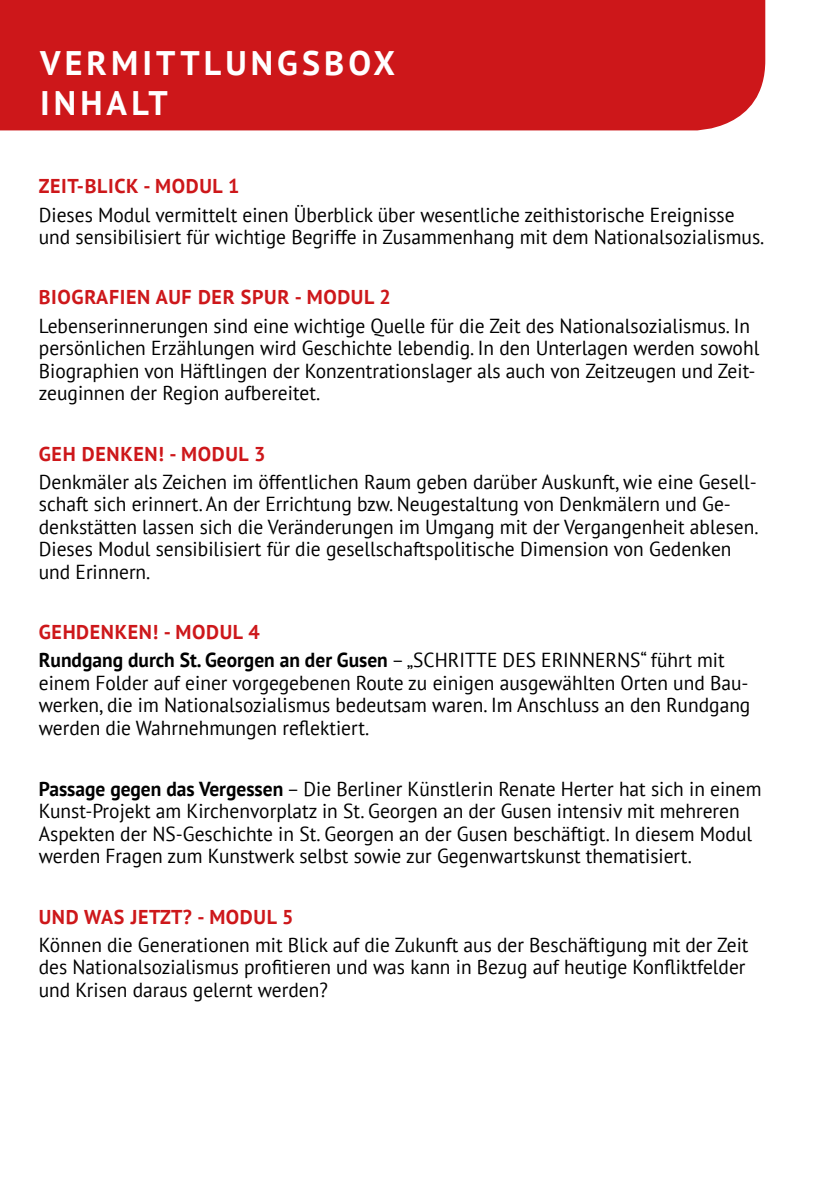
<style>
.page{position:relative;width:840px;height:1191px;background:#fff}
.page>*{position:absolute;margin:0;border:0;box-sizing:border-box;transform-origin:0 0}
.t1{font:700 34px "PT Sans";letter-spacing:.12em;color:#fff}
.t2{font:20.2px/22.4px "PT Sans";color:#000;scale:.96 1}
.t3{font:700 20px "PT Sans";letter-spacing:.03em;color:#cd171a}
.s1{font-weight:700}
</style>
<div class="page">
<div style="left:0;top:0;width:764px;height:130px;background:#cd171a"></div>
<h1 class="t1" style="left:40px;top:41px;width:94px">VERMITTL</h1>
<h1 class="t1" style="left:225px;top:41px;width:170px">UNGSBOX</h1>
<h1 class="t1" style="left:40px;top:81px;width:110px">INHALT</h1>
<p class="t3" style="left:39px;top:173px;width:202px">ZEIT-BLICK - MODUL 1</p>
<p class="t2" style="left:39px;top:203px;width:757px">Dieses Modul vermittelt einen Überblick über wesentliche zeithistorische Ereignisse und sensibilisiert für wichtige Begriffe in Zusammenhang mit dem Nationalsozialismus.</p>
<p class="t3" style="left:39px;top:284px;width:353px">BIOGRAFIEN AUF DER SPUR - MODUL 2</p>
<p class="t2" style="left:39px;top:314px;width:751px">Lebenserinnerungen sind eine wichtige Quelle für die Zeit des Nationalsozialismus. In persönlichen Erzählungen wird Geschichte lebendig. In den Unterlagen werden sowohl Biographien von Häftlingen der Konzentrationslager als auch von Zeitzeugen und Zeit&shy;zeuginnen der Region aufbereitet.</p>
<p class="t3" style="left:39px;top:440px;width:228px">GEH DENKEN! - MODUL 3</p>
<p class="t2" style="left:39px;top:470px;width:750px">Denkmäler als Zeichen im öffentlichen Raum geben darüber Auskunft, wie eine Gesell&shy;schaft sich erinnert. An der Errichtung bzw. Neugestaltung von Denkmälern und Ge&shy;denkstätten lassen sich die Veränderungen im Umgang mit der Vergangenheit ablesen.<br>Dieses Modul sensibilisiert für die gesellschaftspolitische Dimension von Gedenken und Erinnern.</p>
<p class="t3" style="left:39px;top:619px;width:222px">GEHDENKEN! - MODUL 4</p>
<p class="t2" style="left:39px;top:648px;width:742px"><span class="s1">Rundgang durch St. Georgen an der Gusen</span> – „SCHRITTE DES ERINNERNS“ führt mit einem Folder auf einer vorgegebenen Route zu einigen ausgewählten Orten und Bau&shy;werken, die im Nationalsozialismus bedeutsam waren. Im Anschluss an den Rundgang werden die Wahrnehmungen reflektiert.</p>
<p class="t2" style="left:39px;top:777px;width:754px"><span class="s1">Passage gegen das Vergessen</span> – Die Berliner Künstlerin Renate Herter hat sich in einem Kunst-Projekt am Kirchenvorplatz in St. Georgen an der Gusen intensiv mit mehreren Aspekten der NS-Geschichte in St. Georgen an der Gusen beschäftigt. In diesem Modul werden Fragen zum Kunstwerk selbst sowie zur Gegenwartskunst thematisiert.</p>
<p class="t3" style="left:39px;top:903px;width:256px">UND WAS JETZT? - MODUL 5</p>
<p class="t2" style="left:39px;top:933px;width:740px">Können die Generationen mit Blick auf die Zukunft aus der Beschäftigung mit der Zeit des Nationalsozialismus profitieren und was kann in Bezug auf heutige Konfliktfelder und Krisen daraus gelernt werden?</p>
</div>
